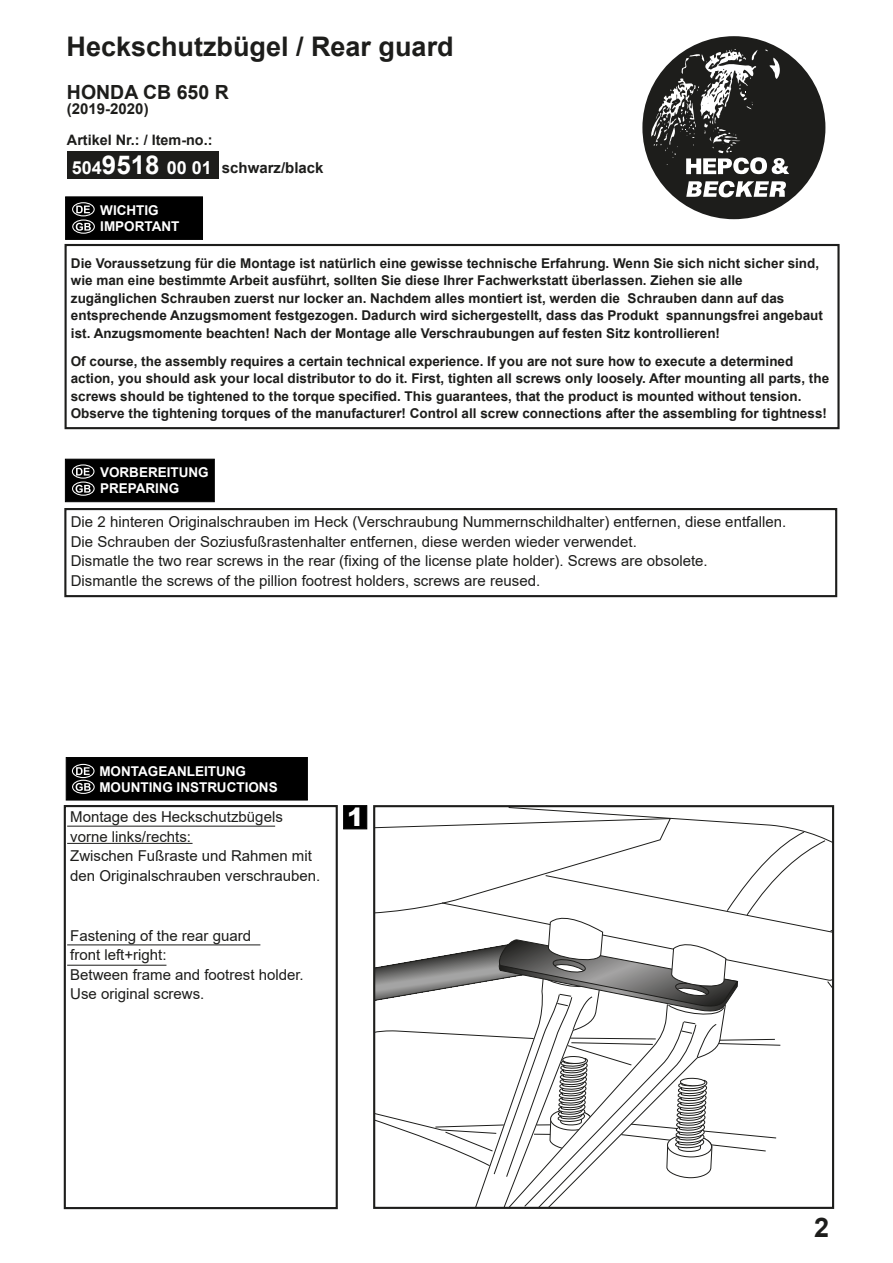
<style>
.page{position:relative;width:893px;height:1263px;background:#fff}
.page>*{position:absolute;margin:0;border:0;box-sizing:border-box;transform-origin:0 0}
.t1{font:700 27px "Arial";color:#1d1d1b}
.t2{font:900 25.2px "Arial";color:#fff}
.t3{font:700 19.5px "Arial";color:#1d1d1b}
.t4{font:15px/19.5px "Arial";color:#1d1d1b}
.t5{font:700 15px "Arial";color:#1d1d1b}
.t6{font:700 14.4px "Arial";color:#1d1d1b}
.t7{font:700 13.5px/17.5px "Arial";color:#1d1d1b}
.t8{font:700 13.5px/16.2px "Arial";color:#fff}
.s1{font-size:18px;color:#fff}
.s2{font-size:25.95px;color:#fff}
</style>
<div class="page">
<div style="left:642px;top:36px;width:183px;height:183px;background:#1d1d1b;border-radius:50%"></div>
<svg style="left:686px;top:181px;width:100px;height:16px"></svg>
<svg style="left:650px;top:49px;width:139px;height:125px"></svg>
<svg style="left:376px;top:808px;width:455px;height:398px"></svg>
<div style="left:373px;top:805px;width:461px;height:404px;border:2px solid #1d1d1b"></div>
<div style="left:343px;top:805px;width:24px;height:24px;background:#000;border:1px solid #000"></div>
<div style="left:64px;top:805px;width:274px;height:404px;border:2px solid #1d1d1b"></div>
<div style="left:65px;top:244px;width:775px;height:185px;border:2px solid #1d1d1b"></div>
<div style="left:65px;top:197px;width:138px;height:43px;background:#000;border:1px solid #000"></div>
<svg style="left:76px;top:206px;width:14px;height:7px"></svg>
<div style="left:72px;top:202px;width:23px;height:14px;border:1px solid #fff;border-radius:50%"></div>
<svg style="left:76px;top:223px;width:15px;height:8px"></svg>
<div style="left:72px;top:219px;width:23px;height:15px;border:1px solid #fff;border-radius:50%"></div>
<div style="left:67px;top:152px;width:151px;height:27px;background:#1d1d1b"></div>
<div style="left:64px;top:508px;width:773px;height:89px;border:2px solid #1d1d1b"></div>
<hr style="left:67px;top:826px;width:208px;height:1px;background:#1d1d1b">
<hr style="left:67px;top:944px;width:193px;height:1px;background:#1d1d1b">
<hr style="left:67px;top:843px;width:126px;height:1px;background:#1d1d1b">
<hr style="left:67px;top:965px;width:99px;height:1px;background:#1d1d1b">
<div style="left:66px;top:757px;width:242px;height:43px;background:#000"></div>
<svg style="left:76px;top:767px;width:14px;height:8px"></svg>
<div style="left:72px;top:764px;width:23px;height:14px;border:1px solid #fff;border-radius:50%"></div>
<svg style="left:76px;top:783px;width:15px;height:8px"></svg>
<div style="left:72px;top:780px;width:23px;height:14px;border:1px solid #fff;border-radius:50%"></div>
<div style="left:65px;top:459px;width:150px;height:43px;background:#000;border:1px solid #000"></div>
<svg style="left:76px;top:468px;width:14px;height:7px"></svg>
<div style="left:72px;top:464px;width:22px;height:15px;border:1px solid #fff;border-radius:50%"></div>
<svg style="left:76px;top:485px;width:15px;height:8px"></svg>
<div style="left:72px;top:481px;width:23px;height:15px;border:1px solid #fff;border-radius:50%"></div>
<h1 class="t1" style="left:67px;top:27px;width:389px">Heckschutzbügel / Rear guard</h1>
<h3 class="t3" style="left:67px;top:79px;width:163px">HONDA CB 650 R</h3>
<p class="t5" style="left:67px;top:98px;width:83px">(2019-2020)</p>
<p class="t6" style="left:67px;top:130px;width:147px">Artikel Nr.: / Item-no.:</p>
<p class="t5" style="left:72px;top:158px;width:253px"><span class="s1">504</span><span class="s2">9518</span> <span class="s1">00 01</span> schwarz/black</p>
<p class="t8" style="left:100px;top:202px;width:81px">WICHTIG<br>IMPORTANT</p>
<p class="t7" style="left:71px;top:254px;width:753px">Die Voraussetzung für die Montage ist natürlich eine gewisse technische Erfahrung. Wenn Sie sich nicht sicher sind, wie man eine bestimmte Arbeit ausführt, sollten Sie diese Ihrer Fachwerkstatt überlassen. Ziehen sie alle zugänglichen Schrauben zuerst nur locker an. Nachdem alles montiert ist, werden die Schrauben dann auf das entsprechende Anzugsmoment festgezogen. Dadurch wird sichergestellt, dass das Produkt spannungsfrei angebaut ist. Anzugsmomente beachten! Nach der Montage alle Verschraubungen auf festen Sitz kontrollieren!</p>
<p class="t7" style="left:71px;top:352px;width:760px">Of course, the assembly requires a certain technical experience. If you are not sure how to execute a determined action, you should ask your local distributor to do it. First, tighten all screws only loosely. After mounting all parts, the screws should be tightened to the torque specified. This guarantees, that the product is mounted without tension.<br>Observe the tightening torques of the manufacturer! Control all screw connections after the assembling for tightness!</p>
<p class="t8" style="left:100px;top:464px;width:110px">VORBEREITUNG<br>PREPARING</p>
<p class="t4" style="left:71px;top:512px;width:717px">Die 2 hinteren Originalschrauben im Heck (Verschraubung Nummernschildhalter) entfernen, diese entfallen.<br>Die Schrauben der Soziusfußrastenhalter entfernen, diese werden wieder verwendet.<br>Dismatle the two rear screws in the rear (fixing of the license plate holder). Screws are obsolete.<br>Dismantle the screws of the pillion footrest holders, screws are reused.</p>
<p class="t8" style="left:99px;top:763px;width:180px">MONTAGEANLEITUNG<br>MOUNTING INSTRUCTIONS</p>
<p class="t4" style="left:70px;top:807px;width:252px">Montage des Heckschutzbügels vorne links/rechts:<br>Zwischen Fußraste und Rahmen mit den Originalschrauben verschrauben.</p>
<p class="t4" style="left:70px;top:926px;width:235px">Fastening of the rear guard<br>front left+right:<br>Between frame and footrest holder.<br>Use original screws.</p>
<h2 class="t2" style="left:347px;top:799px;width:18px">1</h2>
<h1 class="t1" style="left:814px;top:1208px;width:17px">2</h1>
</div>
